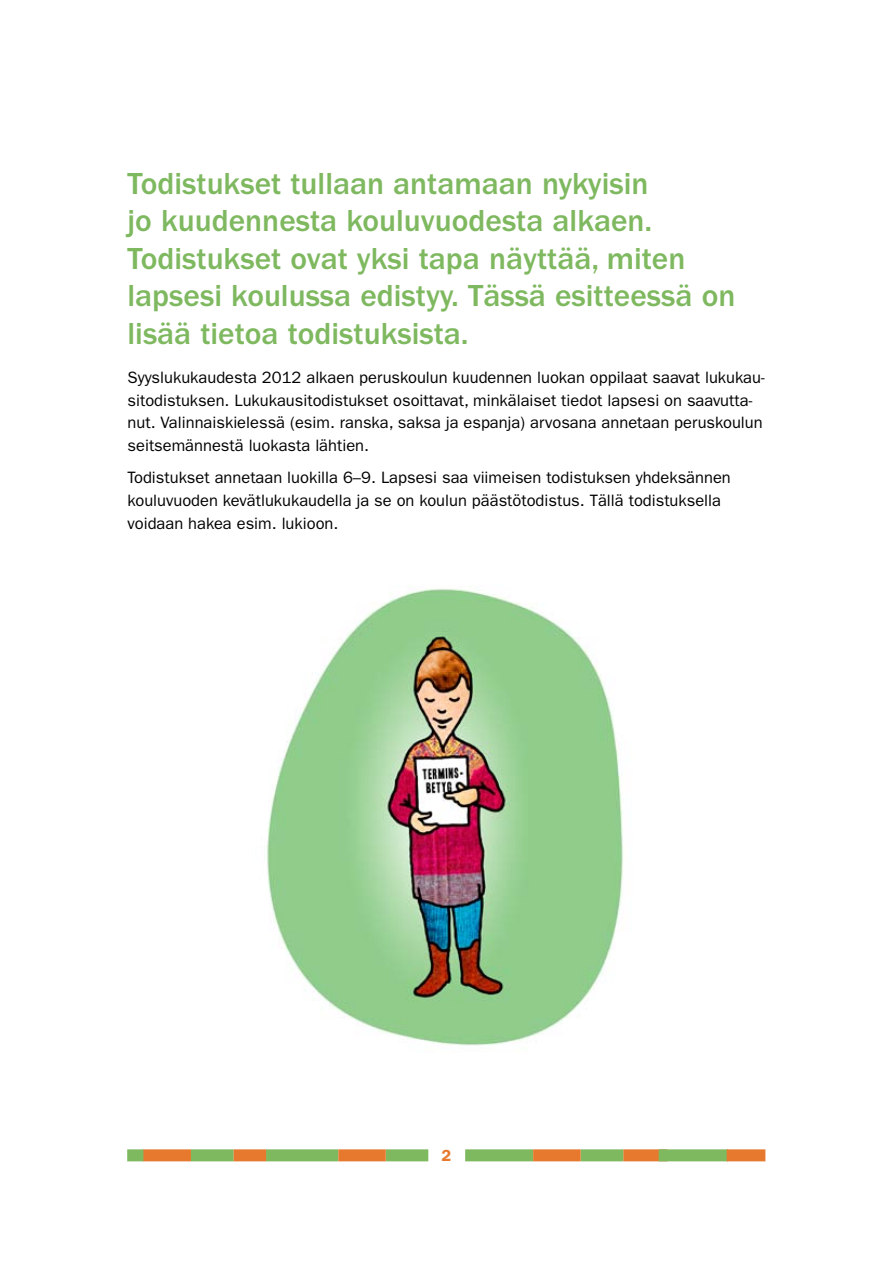
<style>
.page{position:relative;width:893px;height:1263px;background:#fff}
.page>*{position:absolute;margin:0;border:0;box-sizing:border-box;transform-origin:0 0}
.t1{font:500 31.5px/37.5px "Franklin Gothic LT";color:#7eb85f}
.t2{font:16.5px/22.5px "Franklin Gothic LT";color:#000}
.t3{font:600 16.2px "Franklin Gothic LT";color:#e7792e}
</style>
<div class="page">
<div style="left:623px;top:1149px;width:44px;height:12px;background:#e7792e"></div>
<div style="left:659px;top:1149px;width:69px;height:12px;background:#7eb85f"></div>
<div style="left:266px;top:1149px;width:72px;height:12px;background:#7eb85f"></div>
<div style="left:233px;top:1149px;width:33px;height:12px;background:#e7792e"></div>
<div style="left:143px;top:1149px;width:48px;height:12px;background:#e7792e"></div>
<div style="left:465px;top:1149px;width:68px;height:12px;background:#7eb85f"></div>
<div style="left:127px;top:1149px;width:16px;height:12px;background:#7eb85f"></div>
<div style="left:581px;top:1149px;width:42px;height:12px;background:#7eb85f"></div>
<div style="left:533px;top:1149px;width:48px;height:12px;background:#e7792e"></div>
<div style="left:191px;top:1149px;width:42px;height:12px;background:#7eb85f"></div>
<div style="left:386px;top:1149px;width:42px;height:12px;background:#7eb85f"></div>
<div style="left:338px;top:1149px;width:48px;height:12px;background:#e7792e"></div>
<div style="left:727px;top:1149px;width:38px;height:12px;background:#e7792e"></div>
<img style="left:267px;top:588px;width:356px;height:458px">
<h1 class="t1" style="left:128px;top:165px;width:609px">Todistukset tullaan antamaan nykyisin<br>jo kuudennesta kouluvuodesta alkaen.<br>Todistukset ovat yksi tapa näyttää, miten lapsesi koulussa edistyy. Tässä esitteessä on lisää tietoa todistuksista.</h1>
<p class="t2" style="left:128px;top:366px;width:639px">Syyslukukaudesta 2012 alkaen peruskoulun kuudennen luokan oppilaat saavat lukukau&shy;sitodistuksen. Lukukausitodistukset osoittavat, minkälaiset tiedot lapsesi on saavutta&shy;nut. Valinnaiskielessä (esim. ranska, saksa ja espanja) arvosana annetaan peruskoulun seitsemännestä luokasta lähtien.</p>
<p class="t2" style="left:128px;top:467px;width:605px">Todistukset annetaan luokilla 6–9. Lapsesi saa viimeisen todistuksen yhdeksännen kouluvuoden kevätlukukaudella ja se on koulun päästötodistus. Tällä todistuksella voidaan hakea esim. lukioon.</p>
<p class="t3" style="left:442px;top:1146px;width:11px">2</p>
</div>
